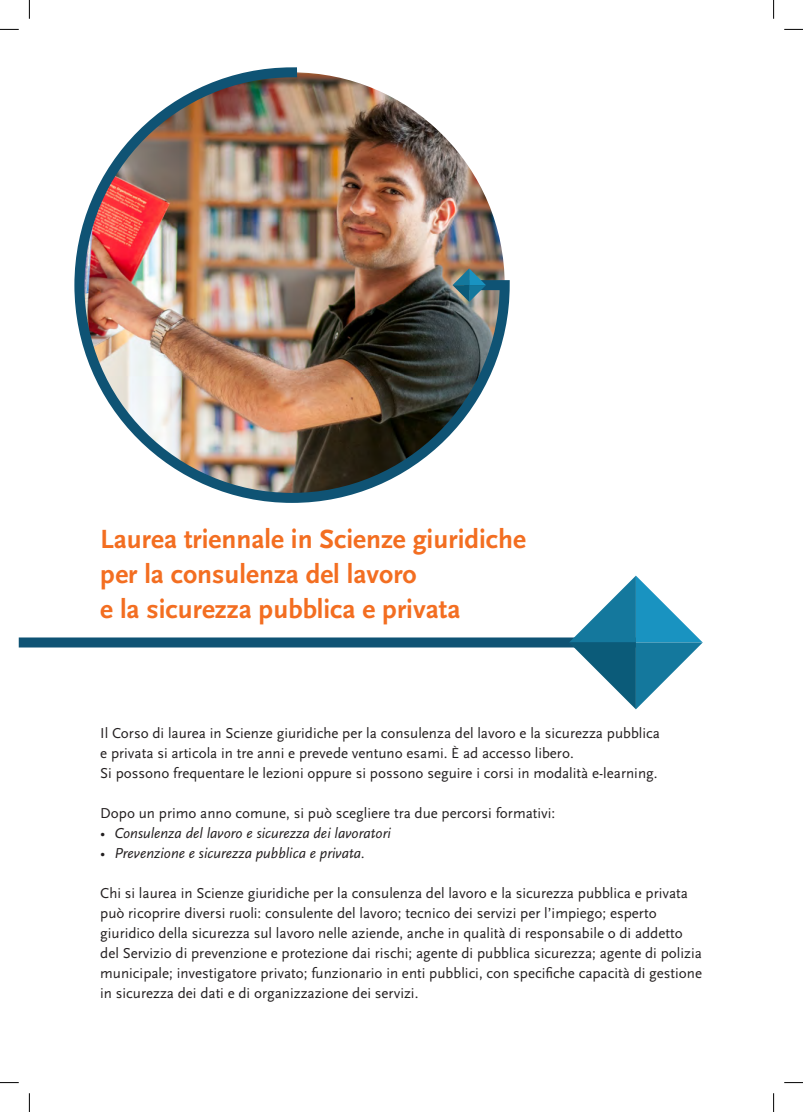
<style>
.page{position:relative;width:803px;height:1112px;background:#fff}
.page>*{position:absolute;margin:0;border:0;box-sizing:border-box;transform-origin:0 0}
.t1{font:700 27.5px "Scala Sans Pro";color:#f36e21}
.t2{font:15px/20px "Scala Sans Pro";color:#231f20}
.t3{font:italic 15px "Scala Sans Pro";color:#231f20}
</style>
<div class="page">
<div style="left:19px;top:637px;width:617px;height:10px;background:#0f5374"></div>
<svg style="left:569px;top:575px;width:134px;height:134px"></svg>
<img style="left:74px;top:67px;width:436px;height:436px">
<svg style="left:452px;top:268px;width:34px;height:34px"></svg>
<svg style="left:0;top:29px;width:19px;height:1px"></svg>
<svg style="left:784px;top:29px;width:19px;height:1px"></svg>
<svg style="left:0;top:1082px;width:19px;height:1px"></svg>
<svg style="left:784px;top:1082px;width:19px;height:1px"></svg>
<svg style="left:29px;top:0;width:1px;height:19px"></svg>
<svg style="left:29px;top:1093px;width:1px;height:18px"></svg>
<svg style="left:773px;top:0;width:1px;height:19px"></svg>
<svg style="left:773px;top:1093px;width:1px;height:18px"></svg>
<p class="t1" style="left:100px;top:523px;width:427px">Laurea triennale in Scienze giuridiche</p>
<p class="t1" style="left:100px;top:558px;width:318px">per la consulenza del lavoro</p>
<p class="t1" style="left:100px;top:593px;width:362px">e la sicurezza pubblica e privata</p>
<p class="t2" style="left:100px;top:723px;width:561px">Il Corso di laurea in Scienze giuridiche per la consulenza del lavoro e la sicurezza pubblica e privata si articola in tre anni e prevede ventuno esami. È ad accesso libero.</p>
<p class="t2" style="left:100px;top:763px;width:559px">Si possono frequentare le lezioni oppure si possono seguire i corsi in modalità e-learning.</p>
<p class="t2" style="left:100px;top:803px;width:457px">Dopo un primo anno comune, si può scegliere tra due percorsi formativi:</p>
<p class="t3" style="left:100px;top:824px;width:292px">• Consulenza del lavoro e sicurezza dei lavoratori</p>
<p class="t3" style="left:100px;top:844px;width:266px">• Prevenzione e sicurezza pubblica e privata.</p>
<p class="t2" style="left:100px;top:883px;width:603px">Chi si laurea in Scienze giuridiche per la consulenza del lavoro e la sicurezza pubblica e privata può ricoprire diversi ruoli: consulente del lavoro; tecnico dei servizi per l’impiego; esperto giuridico della sicurezza sul lavoro nelle aziende, anche in qualità di responsabile o di addetto del Servizio di prevenzione e protezione dai rischi; agente di pubblica sicurezza; agente di polizia municipale; investigatore privato; funzionario in enti pubblici, con specifiche capacità di gestione in sicurezza dei dati e di organizzazione dei servizi.</p>
</div>
